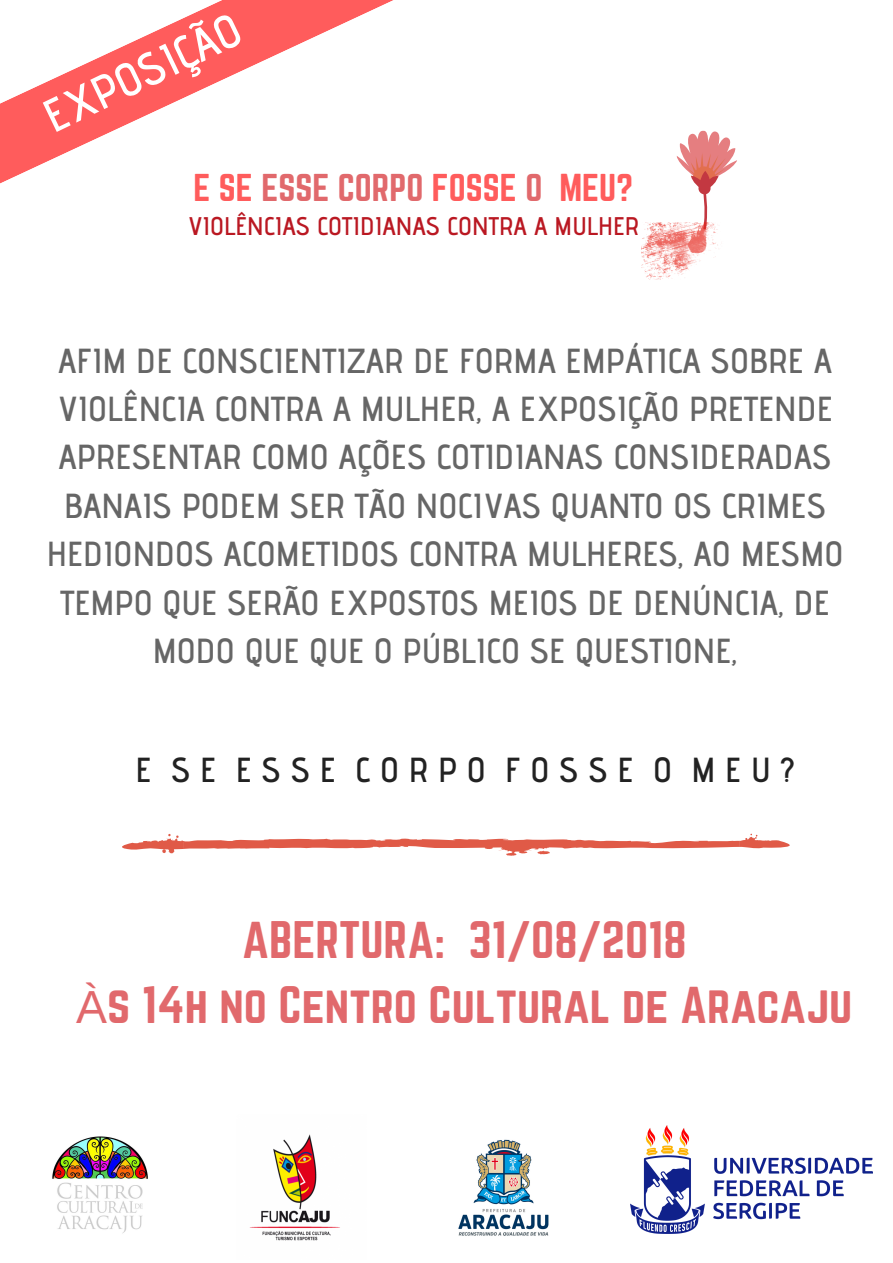
<style>
.page{position:relative;width:893px;height:1263px;background:#fff}
.page>*{position:absolute;margin:0;border:0;box-sizing:border-box;transform-origin:0 0}
.t1{font:46.35px/64.7px "Norwester";color:#e1696c;text-align:center}
.t2{font:600 46.35px "Advent Pro";color:#fff}
.t3{font:600 34.72px/48.4px "Advent Pro";color:#666;text-align:center}
.t4{font:600 34.72px "Advent Pro";letter-spacing:.28em;color:#222}
.t5{font:34.05px "Norwester";color:#ff5c5c}
.t6{font:600 25.5px "Advent Pro";color:#ba1822}
.s1{color:#e1696c}
.s2{font-family:"Liberation Sans"}
</style>
<div class="page">
<svg style="left:676px;top:131px;width:61px;height:91px"></svg>
<img style="left:641px;top:222px;width:77px;height:58px">
<img style="left:52px;top:1136px;width:96px;height:98px">
<img style="left:249px;top:1134px;width:91px;height:107px">
<svg style="left:122px;top:834px;width:668px;height:21px"></svg>
<img style="left:458px;top:1139px;width:91px;height:97px">
<svg style="left:0;top:0;width:393px;height:184px"></svg>
<img style="left:630px;top:1125px;width:242px;height:109px">
<h1 class="t2" style="left:34px;top:94px;width:215px;rotate:-26deg">EXPOSIÇÃO</h1>
<p class="t5" style="left:193px;top:171px;width:441px">E SE <span class="s1">ESSE CORPO</span> FOSSE <span class="s1">O</span> MEU?</p>
<p class="t6" style="left:187px;top:211px;width:453px">VIOLÊNCIAS COTIDIANAS CONTRA A MULHER</p>
<p class="t3" style="left:47px;top:336px;width:798px">AFIM DE CONSCIENTIZAR DE FORMA EMPÁTICA SOBRE A VIOLÊNCIA CONTRA A MULHER, A EXPOSIÇÃO PRETENDE APRESENTAR COMO AÇÕES COTIDIANAS CONSIDERADAS BANAIS PODEM SER TÃO NOCIVAS QUANTO OS CRIMES HEDIONDOS ACOMETIDOS CONTRA MULHERES, AO MESMO TEMPO QUE SERÃO EXPOSTOS MEIOS DE DENÚNCIA, DE MODO QUE QUE O PÚBLICO SE QUESTIONE,</p>
<p class="t4" style="left:136px;top:749px;width:660px">E SE ESSE CORPO FOSSE O MEU?</p>
<h1 class="t1" style="left:76px;top:909px;width:778px">ABERTURA: 31/08/2018<br><span class="s2">À</span>s 14h no Centro Cultural de Aracaju</h1>
</div>
